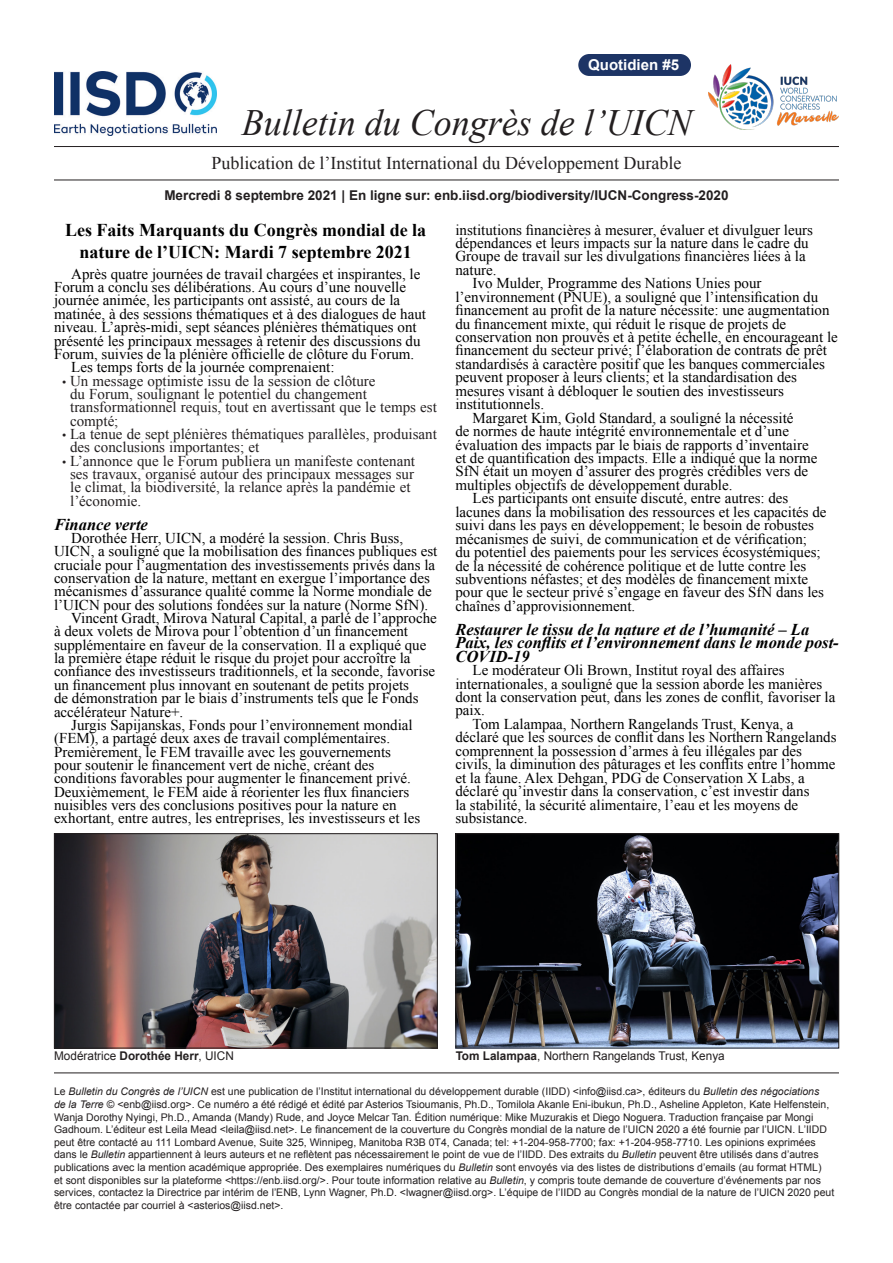
<style>
.page{position:relative;width:893px;height:1263px;background:#fff}
.page>*{position:absolute;margin:0;border:0;box-sizing:border-box;transform-origin:0 0}
.t1{font:italic 37.05px "Times New Roman";color:#231f20}
.ENB_-_Headline_2{font:700 18px/21.6px "Times New Roman";color:#000;text-align:center}
.t2{font:18px "Times New Roman";color:#231f20}
.ENB_-_Headline_3{font:italic 700 16.5px/13.5px "Times New Roman";color:#000}
.ENB_-_Body{font:15px/13.5px "Times New Roman";color:#000}
.t3{font:15px/13.4px "Times New Roman";color:#231f20}
.t4{font:700 15px "Arial";color:#fff}
.t5{font:700 13.5px "Arial";color:#231f20}
.t6{font:12px "Arial";color:#231f20}
.t7{font:10.5px/12.6px "Arial";color:#231f20}
.s1{font-size:12px}
.s2{font-weight:700}
.s3{font-style:italic}
</style>
<div class="page">
<hr style="left:54px;top:146px;width:785px;height:1px;background:#231f20">
<hr style="left:54px;top:180px;width:785px;height:1px;background:#231f20">
<hr style="left:54px;top:1073px;width:785px;height:1px;background:#231f20">
<div style="left:578px;top:54px;width:113px;height:22px;background:#1d3465;border-radius:11px"></div>
<img style="left:708px;top:64px;width:131px;height:66px">
<img style="left:54px;top:71px;width:163px;height:64px">
<img style="left:56px;top:835px;width:379px;height:211px">
<div style="left:54px;top:833px;width:383px;height:215px;border:1px solid #231f20"></div>
<img style="left:458px;top:835px;width:379px;height:211px">
<div style="left:456px;top:833px;width:383px;height:215px;border:1px solid #231f20"></div>
<p class="t4" style="left:588px;top:55px;width:92px">Quotidien #5</p>
<h1 class="t1" style="left:242px;top:97px;width:452px">Bulletin du Congrès de l’UICN</h1>
<p class="t2" style="left:212px;top:151px;width:471px">Publication de l’Institut International du Développement Durable</p>
<p class="t5" style="left:164px;top:186px;width:566px">Mercredi 8 septembre 2021 | En ligne sur: enb.iisd.org/biodiversity/IUCN-Congress-2020</p>
<p class="ENB_-_Headline_2" style="left:65px;top:219px;width:363px">Les Faits Marquants du Congrès mondial de la nature de l’UICN: Mardi 7 septembre 2021</p>
<p class="ENB_-_Body" style="left:54px;top:267px;width:374px;text-indent:17px">Après quatre journées de travail chargées et inspirantes, le Forum a conclu ses délibérations. Au cours d’une nouvelle journée animée, les participants ont assisté, au cours de la matinée, à des sessions thématiques et à des dialogues de haut niveau. L’après-midi, sept séances plénières thématiques ont présenté les principaux messages à retenir des discussions du Forum, suivies de la plénière officielle de clôture du Forum.</p>
<p class="ENB_-_Body" style="left:71px;top:360px;width:265px">Les temps forts de la journée comprenaient:</p>
<p class="t3" style="left:70px;top:374px;width:368px;text-indent:-8px"><span class="s1">•</span> Un message optimiste issu de la session de clôture<br>du Forum, soulignant le potentiel du changement transformationnel requis, tout en avertissant que le temps est compté;</p>
<p class="t3" style="left:70px;top:427px;width:368px;text-indent:-8px"><span class="s1">•</span> La tenue de sept plénières thématiques parallèles, produisant des conclusions importantes; et</p>
<p class="t3" style="left:70px;top:454px;width:346px;text-indent:-8px"><span class="s1">•</span> L’annonce que le Forum publiera un manifeste contenant ses travaux, organisé autour des principaux messages sur le climat, la biodiversité, la relance après la pandémie et l’économie.</p>
<p class="ENB_-_Headline_3" style="left:54px;top:517px;width:95px">Finance verte</p>
<p class="ENB_-_Body" style="left:54px;top:531px;width:385px;text-indent:17px">Dorothée Herr, UICN, a modéré la session. Chris Buss, UICN, a souligné que la mobilisation des finances publiques est cruciale pour l’augmentation des investissements privés dans la conservation de la nature, mettant en exergue l’importance des mécanismes d’assurance qualité comme la Norme mondiale de l’UICN pour des solutions fondées sur la nature (Norme SfN).</p>
<p class="ENB_-_Body" style="left:54px;top:611px;width:384px;text-indent:17px">Vincent Gradt, Mirova Natural Capital, a parlé de l’approche à deux volets de Mirova pour l’obtention d’un financement supplémentaire en faveur de la conservation. Il a expliqué que la première étape réduit le risque du projet pour accroître la confiance des investisseurs traditionnels, et la seconde, favorise un financement plus innovant en soutenant de petits projets<br>de démonstration par le biais d’instruments tels que le Fonds accélérateur Nature+.</p>
<p class="ENB_-_Body" style="left:54px;top:718px;width:368px;text-indent:17px">Jurgis Sapijanskas, Fonds pour l’environnement mondial (FEM), a partagé deux axes de travail complémentaires.<br>Premièrement, le FEM travaille avec les gouvernements pour soutenir le financement vert de niche, créant des conditions favorables pour augmenter le financement privé.<br>Deuxièmement, le FEM aide à réorienter les flux financiers nuisibles vers des conclusions positives pour la nature en exhortant, entre autres, les entreprises, les investisseurs et les</p>
<p class="ENB_-_Body" style="left:455px;top:222px;width:359px">institutions financières à mesurer, évaluer et divulguer leurs dépendances et leurs impacts sur la nature dans le cadre du Groupe de travail sur les divulgations financières liées à la nature.</p>
<p class="ENB_-_Body" style="left:455px;top:276px;width:384px;text-indent:17px">Ivo Mulder, Programme des Nations Unies pour l’environnement (PNUE), a souligné que l’intensification du financement au profit de la nature nécessite: une augmentation du financement mixte, qui réduit le risque de projets de conservation non prouvés et à petite échelle, en encourageant le financement du secteur privé; l’élaboration de contrats de prêt standardisés à caractère positif que les banques commerciales peuvent proposer à leurs clients; et la standardisation des mesures visant à débloquer le soutien des investisseurs institutionnels.</p>
<p class="ENB_-_Body" style="left:455px;top:411px;width:363px;text-indent:17px">Margaret Kim, Gold Standard, a souligné la nécessité<br>de normes de haute intégrité environnementale et d’une évaluation des impacts par le biais de rapports d’inventaire et de quantification des impacts. Elle a indiqué que la norme SfN était un moyen d’assurer des progrès crédibles vers de multiples objectifs de développement durable.</p>
<p class="ENB_-_Body" style="left:455px;top:491px;width:373px;text-indent:17px">Les participants ont ensuite discuté, entre autres: des lacunes dans la mobilisation des ressources et les capacités de suivi dans les pays en développement; le besoin de robustes mécanismes de suivi, de communication et de vérification;<br>du potentiel des paiements pour les services écosystémiques; de la nécessité de cohérence politique et de lutte contre les subventions néfastes; et des modèles de financement mixte pour que le secteur privé s’engage en faveur des SfN dans les chaînes d’approvisionnement.</p>
<p class="ENB_-_Headline_3" style="left:455px;top:622px;width:385px">Restaurer le tissu de la nature et de l’humanité – La<br>Paix, les conflits et l’environnement dans le monde post-<br>COVID-19</p>
<p class="ENB_-_Body" style="left:455px;top:663px;width:381px;text-indent:17px">Le modérateur Oli Brown, Institut royal des affaires internationales, a souligné que la session aborde les manières dont la conservation peut, dans les zones de conflit, favoriser la paix.</p>
<p class="ENB_-_Body" style="left:455px;top:717px;width:383px;text-indent:17px">Tom Lalampaa, Northern Rangelands Trust, Kenya, a déclaré que les sources de conflit dans les Northern Rangelands comprennent la possession d’armes à feu illégales par des civils, la diminution des pâturages et les conflits entre l’homme et la faune. Alex Dehgan, PDG de Conservation X Labs, a déclaré qu’investir dans la conservation, c’est investir dans<br>la stabilité, la sécurité alimentaire, l’eau et les moyens de subsistance.</p>
<p class="t6" style="left:54px;top:1048px;width:181px">Modératrice <span class="s2">Dorothée Herr</span>, UICN</p>
<p class="t6" style="left:456px;top:1048px;width:271px"><span class="s2">Tom Lalampaa</span>, Northern Rangelands Trust, Kenya</p>
<p class="t7" style="left:54px;top:1085px;width:782px">Le <span class="s3">Bulletin du Congrès de l’UICN</span> est une publication de l’Institut international du développement durable (IIDD) &lt;info@iisd.ca&gt;, éditeurs du <span class="s3">Bulletin des négociations<br>de la Terre</span> © &lt;enb@iisd.org&gt;. Ce numéro a été rédigé et édité par Asterios Tsioumanis, Ph.D., Tomilola Akanle Eni-ibukun, Ph.D., Asheline Appleton, Kate Helfenstein, Wanja Dorothy Nyingi, Ph.D., Amanda (Mandy) Rude, and Joyce Melcar Tan. Édition numérique: Mike Muzurakis et Diego Noguera. Traduction française par Mongi Gadhoum. L’éditeur est Leila Mead &lt;leila@iisd.net&gt;. Le financement de la couverture du Congrès mondial de la nature de l’UICN 2020 a été fournie par l’UICN. L’IIDD peut être contacté au 111 Lombard Avenue, Suite 325, Winnipeg, Manitoba R3B 0T4, Canada; tel: +1-204-958-7700; fax: +1-204-958-7710. Les opinions exprimées dans le <span class="s3">Bulletin</span> appartiennent à leurs auteurs et ne reflètent pas nécessairement le point de vue de l’IIDD. Des extraits du <span class="s3">Bulletin</span> peuvent être utilisés dans d’autres publications avec la mention académique appropriée. Des exemplaires numériques du <span class="s3">Bulletin</span> sont envoyés via des listes de distributions d’emails (au format HTML)<br>et sont disponibles sur la plateforme &lt;https://enb.iisd.org/&gt;. Pour toute information relative au <span class="s3">Bulletin</span>, y compris toute demande de couverture d’événements par nos services, contactez la Directrice par intérim de l’ENB, Lynn Wagner, Ph.D. &lt;lwagner@iisd.org&gt;. L’équipe de l’IIDD au Congrès mondial de la nature de l’UICN 2020 peut être contactée par courriel à &lt;asterios@iisd.net&gt;.</p>
</div>
